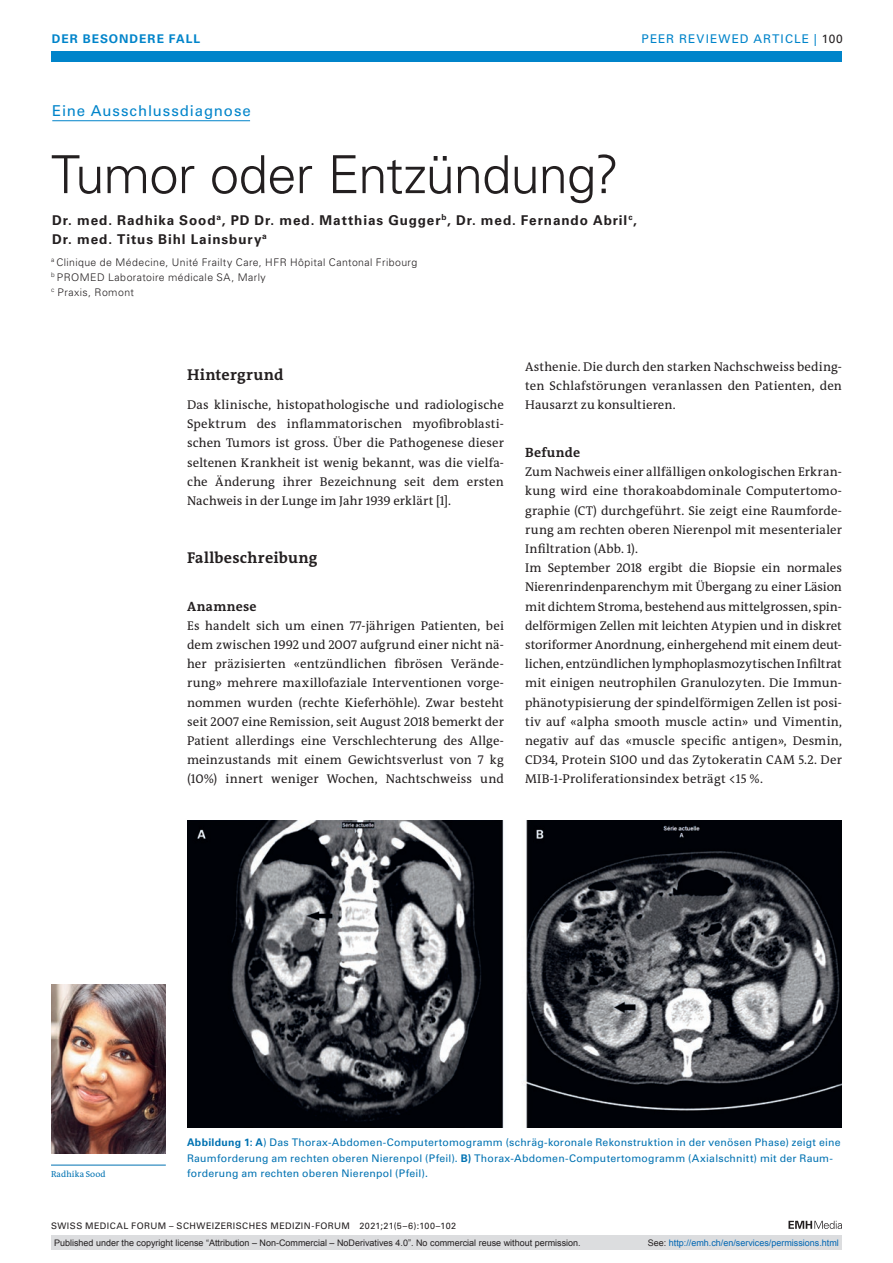
<style>
.page{position:relative;width:893px;height:1263px;background:#fff}
.page>*{position:absolute;margin:0;border:0;box-sizing:border-box;transform-origin:0 0}
.article-title{font:300 52.5px "Univers LT Std";letter-spacing:-.02em;color:#231f20}
.section-h1{font:700 15.75px "The Antiqua B W7";letter-spacing:.015em;color:#231f20}
.pre-heading{font:15px "Univers LT Std";letter-spacing:.055em;color:#0084ca}
.author-notes{font:700 13.5px/19.2px "Univers LT Std";letter-spacing:.065em;color:#231f20}
.section-h2{font:700 13.5px "The Antiqua B W7";letter-spacing:.025em;color:#231f20}
.section-pn{font:12.75px/19.2px "The Antiqua B W5 Plain";letter-spacing:.01em;color:#231f20;text-align:justify}
.ressort{font:12px "Univers LT Std";letter-spacing:.085em;color:#0084ca}
.ressort-2{font:700 12px "Univers LT Std";letter-spacing:.08em;color:#0084ca}
.fig-caption{font:10.5px/15.8px "Univers LT Std";letter-spacing:.02em;color:#0072b2}
.aff{font:300 10.5px "Univers LT Std";letter-spacing:.04em;color:#231f20}
.t1{font:9px "Arial";color:#231f20}
.fusszeile{font:9px "Univers LT Std";letter-spacing:.05em;color:#231f20}
.t2{font:9px "Arial";color:#0066b3}
.portrait-caption{font:8.7px "The Antiqua B W5 Plain";letter-spacing:.02em;color:#0072b2}
.s1{color:#231f20}
.s2{font-weight:700}
</style>
<div class="page">
<div style="left:51px;top:51px;width:791px;height:11px;background:#0084ca"></div>
<svg style="left:788px;top:1221px;width:54px;height:8px"></svg>
<hr style="left:52px;top:120px;width:198px;height:1px;background:#0084ca">
<hr style="left:51px;top:1165px;width:115px;height:1px;background:#0072b2">
<img style="left:51px;top:985px;width:115px;height:169px">
<img style="left:188px;top:821px;width:654px;height:306px">
<div style="left:51px;top:1235px;width:791px;height:15px;background:#dcdddf"></div>
<p class="ressort-2" style="left:52px;top:31px;width:150px">DER BESONDERE FALL</p>
<p class="ressort" style="left:642px;top:31px;width:203px">PEER REVIEWED ARTICLE | <span class="s1">100</span></p>
<p class="pre-heading" style="left:52px;top:102px;width:200px">Eine Ausschlussdiagnose</p>
<p class="article-title" style="left:51px;top:143px;width:570px">Tumor oder Entzündung?</p>
<p class="author-notes" style="left:52px;top:211px;width:586px">Dr. med. Radhika Sood<sup>a</sup>, PD Dr. med. Matthias Gugger<sup>b</sup>, Dr. med. Fernando Abril<sup>c</sup>,<br>Dr. med. Titus Bihl Lainsbury<sup>a</sup></p>
<p class="aff" style="left:51px;top:256px;width:368px"><sup>a</sup> Clinique de Médecine, Unité Frailty Care, HFR Hôpital Cantonal Fribourg</p>
<p class="aff" style="left:51px;top:271px;width:216px"><sup>b</sup> PROMED Laboratoire médicale SA, Marly</p>
<p class="aff" style="left:51px;top:286px;width:84px"><sup>c</sup> Praxis, Romont</p>
<p class="section-h1" style="left:187px;top:365px;width:98px">Hintergrund</p>
<p class="section-pn" style="left:187px;top:395px;width:318px">Das klinische, histopathologische und radiologische Spektrum des inflammatorischen myofibroblasti&shy;schen Tumors ist gross. Über die Pathogenese dieser seltenen Krankheit ist wenig bekannt, was die vielfa&shy;che Änderung ihrer Bezeichnung seit dem ersten Nachweis in der Lunge im Jahr 1939 erklärt [1].</p>
<p class="section-h1" style="left:187px;top:547px;width:132px">Fallbeschreibung</p>
<p class="section-h2" style="left:187px;top:597px;width:71px">Anamnese</p>
<p class="section-pn" style="left:187px;top:616px;width:318px">Es handelt sich um einen 77-jährigen Patienten, bei dem zwischen 1992 und 2007 aufgrund einer nicht nä&shy;her präzisierten «entzündlichen fibrösen Verände&shy;rung» mehrere maxillofaziale Interventionen vorge&shy;nommen wurden (rechte Kieferhöhle). Zwar besteht seit 2007 eine Remission, seit August 2018 bemerkt der Patient allerdings eine Verschlechterung des Allge&shy;meinzustands mit einem Gewichtsverlust von 7 kg (10%) innert weniger Wochen, Nachtschweiss und</p>
<p class="section-pn" style="left:525px;top:357px;width:318px">Asthenie. Die durch den starken Nachschweiss beding&shy;ten Schlafstörungen veranlassen den Patienten, den Hausarzt zu konsultieren.</p>
<p class="section-h2" style="left:525px;top:444px;width:56px">Befunde</p>
<p class="section-pn" style="left:525px;top:462px;width:318px">Zum Nachweis einer allfälligen onkologischen Erkran&shy;kung wird eine thorakoabdominale Computertomo&shy;graphie (CT) durchgeführt. Sie zeigt eine Raumforde&shy;rung am rechten oberen Nierenpol mit mesenterialer Infiltration (Abb. 1).</p>
<p class="section-pn" style="left:525px;top:558px;width:318px">Im September 2018 ergibt die Biopsie ein normales Nierenrindenparenchym mit Übergang zu einer Läsion mit dichtem Stroma, bestehend aus mittelgrossen, spin&shy;delförmigen Zellen mit leichten Atypien und in diskret storiformer Anordnung, einhergehend mit einem deut&shy;lichen, entzündlichen lymphoplasmozytischen Infiltrat mit einigen neutrophilen Granulozyten. Die Immun&shy;phänotypisierung der spindelförmigen Zellen ist posi&shy;tiv auf «alpha smooth muscle actin» und Vimentin, negativ auf das «muscle specific antigen», Desmin, CD34, Protein S100 und das Zytokeratin CAM 5.2. Der MIB-1-Proliferationsindex beträgt &lt;15 %.</p>
<p class="portrait-caption" style="left:51px;top:1169px;width:56px">Radhika Sood</p>
<p class="fig-caption" style="left:187px;top:1134px;width:655px"><span class="s2">Abbildung 1: A</span>) Das Thorax-Abdomen-Computertomogramm (schräg-koronale Rekonstruktion in der venösen Phase) zeigt eine<br>Raumforderung am rechten oberen Nierenpol (Pfeil). <span class="s2">B)</span> Thorax-Abdomen-Computertomogramm (Axialschnitt) mit der Raum&shy;forderung am rechten oberen Nierenpol (Pfeil).</p>
<p class="fusszeile" style="left:51px;top:1220px;width:407px">SWISS MEDICAL FORUM – SCHWEIZERISCHES MEDIZIN-FORUM 2021;21(5–6):100–102</p>
<p class="t1" style="left:54px;top:1237px;width:528px">Published under the copyright license “Attribution – Non-Commercial – NoDerivatives 4.0”. No commercial reuse without permission.</p>
<p class="t2" style="left:648px;top:1237px;width:193px"><span class="s1">See:</span> http://emh.ch/en/services/permissions.html</p>
</div>
